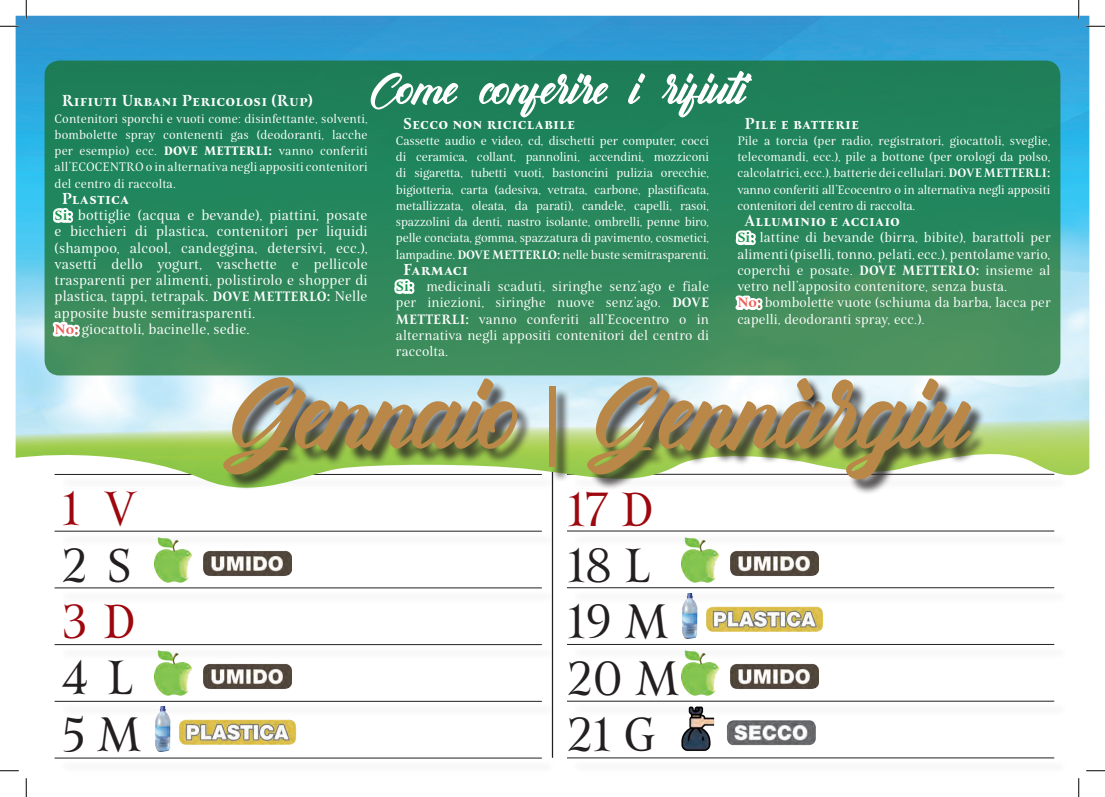
<style>
.page{position:relative;width:1105px;height:797px;background:#fff}
.page>*{position:absolute;margin:0;border:0;box-sizing:border-box;transform-origin:0 0}
.Gennaio{font:86.25px "Antonellie Calligraphy Demo";color:#b98747}
.Feriali{font:48.75px "Belda Nor Reg";color:#231f20}
.Festivi{font:48.75px "Belda Nor Reg";color:#9d070d}
.TItoletti{font:700 16.25px "Belda";letter-spacing:.01em;color:#fff}
.Bold_Belda{font:14.38px/16.2px "Belda";letter-spacing:.01em;color:#fff;text-align:justify}
.Bold_Belda-2{font:13.75px/16.2px "Belda";letter-spacing:.01em;color:#fff;text-align:justify}
.Testo{font:12.5px/16.2px "Belda";letter-spacing:-.01em;color:#fff;text-align:justify}
.s1{font-weight:900}
.s2{font-weight:800;font-size:13.75px;color:#14964c}
.s3{font-weight:700;font-size:13.75px}
.s4{font-weight:800;font-size:13.75px;color:#f05a53}
.s5{font-weight:700}
.s6{font-weight:800;color:#14964c}
.s7{font-weight:800;color:#f05a53}
.s8{font-family:"Arial"}
</style>
<div class="page">
<div style="left:58px;top:759px;width:498px;height:14px;background:#fafafa"></div>
<hr style="left:55px;top:757px;width:487px;height:1px;background:#231f20">
<div style="left:58px;top:703px;width:498px;height:14px;background:#fafafa"></div>
<hr style="left:55px;top:701px;width:487px;height:1px;background:#231f20">
<div style="left:58px;top:646px;width:498px;height:14px;background:#fafafa"></div>
<hr style="left:55px;top:644px;width:487px;height:1px;background:#231f20">
<div style="left:58px;top:589px;width:498px;height:14px;background:#fafafa"></div>
<hr style="left:55px;top:587px;width:487px;height:1px;background:#231f20">
<div style="left:58px;top:533px;width:498px;height:14px;background:#fafafa"></div>
<hr style="left:55px;top:531px;width:487px;height:1px;background:#231f20">
<div style="left:571px;top:759px;width:497px;height:14px;background:#fafafa"></div>
<hr style="left:567px;top:757px;width:487px;height:1px;background:#231f20">
<div style="left:571px;top:703px;width:497px;height:14px;background:#fafafa"></div>
<hr style="left:567px;top:701px;width:487px;height:1px;background:#231f20">
<div style="left:571px;top:646px;width:497px;height:14px;background:#fafafa"></div>
<hr style="left:567px;top:644px;width:487px;height:1px;background:#231f20">
<div style="left:571px;top:589px;width:497px;height:14px;background:#fafafa"></div>
<hr style="left:567px;top:587px;width:487px;height:1px;background:#231f20">
<div style="left:571px;top:532px;width:497px;height:14px;background:#fafafa"></div>
<hr style="left:567px;top:531px;width:487px;height:1px;background:#231f20">
<hr style="left:552px;top:77px;width:1px;height:680px;background:#231f20">
<img style="left:16px;top:16px;width:1073px;height:470px">
<div style="left:226px;top:379px;width:760px;height:116px;background:#231f20;opacity:.75"></div>
<img style="left:154px;top:537px;width:137px;height:45px">
<img style="left:154px;top:650px;width:137px;height:45px">
<img style="left:155px;top:706px;width:142px;height:45px">
<img style="left:681px;top:537px;width:137px;height:45px">
<img style="left:682px;top:594px;width:142px;height:44px">
<img style="left:681px;top:650px;width:137px;height:45px">
<img style="left:681px;top:706px;width:135px;height:45px">
<svg style="left:796px;top:377px;width:29px;height:35px"></svg>
<svg style="left:797px;top:378px;width:17px;height:22px"></svg>
<svg style="left:45px;top:61px;width:1015px;height:314px;background:#2c875b"></svg>
<svg style="left:49px;top:204px;width:29px;height:22px"></svg>
<svg style="left:50px;top:313px;width:34px;height:30px"></svg>
<svg style="left:390px;top:275px;width:29px;height:22px"></svg>
<svg style="left:731px;top:226px;width:29px;height:23px"></svg>
<svg style="left:733px;top:287px;width:34px;height:30px"></svg>
<svg style="left:371px;top:71px;width:381px;height:46px"></svg>
<svg style="left:0;top:25px;width:19px;height:2px"></svg>
<svg style="left:1086px;top:25px;width:19px;height:2px"></svg>
<svg style="left:0;top:770px;width:19px;height:1px"></svg>
<svg style="left:1086px;top:770px;width:19px;height:1px"></svg>
<svg style="left:25px;top:0;width:2px;height:19px"></svg>
<svg style="left:25px;top:778px;width:2px;height:19px"></svg>
<svg style="left:1078px;top:0;width:1px;height:19px"></svg>
<svg style="left:1078px;top:778px;width:1px;height:19px"></svg>
<p class="TItoletti" style="left:62px;top:91px;width:253px">Rifiuti Urbani Pericolosi (Rup)</p>
<p class="Testo" style="left:55px;top:110px;width:315px">Contenitori sporchi e vuoti come: disinfettante, solventi, bombolette spray contenenti gas (deodoranti, lacche per esempio) ecc. <span class="s1">DOVE METTERLI:</span> vanno conferiti all’ECOCENTRO o in alternativa negli appositi contenitori del centro di raccolta.</p>
<p class="TItoletti" style="left:62px;top:188px;width:69px">Plastica</p>
<p class="Bold_Belda" style="left:55px;top:207px;width:315px"><span class="s2">Si:</span> bottiglie (acqua e bevande), piattini, posate e bicchieri di plastica, contenitori per liquidi (shampoo, alcool, candeggina, detersivi, ecc.), vasetti dello yogurt, vaschette e pellicole trasparenti per alimenti, polistirolo e shopper di plastica, tappi, tetrapak. <span class="s3">DOVE METTERLO:</span> Nelle apposite buste semitrasparenti.</p>
<p class="Bold_Belda" style="left:55px;top:321px;width:197px"><span class="s4">No:</span> giocattoli, bacinelle, sedie.</p>
<p class="TItoletti" style="left:403px;top:113px;width:174px">Secco non riciclabile</p>
<p class="Testo" style="left:396px;top:132px;width:315px">Cassette audio e video, cd, dischetti per computer, cocci di ceramica, collant, pannolini, accendini, mozziconi di sigaretta, tubetti vuoti, bastoncini pulizia orecchie, bigiotteria, carta (adesiva, vetrata, carbone, plastificata, metallizzata, oleata, da parati), candele, capelli, rasoi, spazzolini da denti, nastro isolante, ombrelli, penne biro, pelle conciata, gomma, spazzatura di pavimento, cosmetici, lampadine. <span class="s5">DOVE METTERLO:</span> nelle buste semitrasparenti.</p>
<p class="TItoletti" style="left:403px;top:259px;width:66px">Farmaci</p>
<p class="Bold_Belda-2" style="left:396px;top:278px;width:315px"><span class="s6">Si:</span> medicinali scaduti, siringhe senz’ago e fiale per iniezioni, siringhe nuove senz’ago. <span class="s5">DOVE METTERLI:</span> vanno conferiti all’Ecocentro o in alternativa negli appositi contenitori del centro di raccolta.</p>
<p class="TItoletti" style="left:744px;top:113px;width:116px">Pile e batterie</p>
<p class="Testo" style="left:737px;top:132px;width:315px">Pile a torcia (per radio, registratori, giocattoli, sveglie, telecomandi, ecc.), pile a bottone (per orologi da polso, calcolatrici, ecc.), batterie dei cellulari. <span class="s5">DOVE METTERLI: </span>vanno conferiti all’Ecocentro o in alternativa negli appositi contenitori del centro di raccolta.</p>
<p class="TItoletti" style="left:744px;top:210px;width:157px">Alluminio e acciaio</p>
<p class="Bold_Belda-2" style="left:737px;top:229px;width:315px"><span class="s6">Si:</span> lattine di bevande (birra, bibite), barattoli per alimenti (piselli, tonno, pelati, ecc.), pentolame vario, coperchi e posate. <span class="s5">DOVE METTERLO:</span> insieme al vetro nell’apposito contenitore, senza busta.</p>
<p class="Bold_Belda-2" style="left:737px;top:294px;width:315px"><span class="s7">No:</span> bombolette vuote (schiuma da barba, lacca per capelli, deodoranti spray, ecc.).</p>
<p class="Festivi" style="left:62px;top:479px;width:76px">1 V</p>
<p class="Feriali" style="left:62px;top:535px;width:72px">2 S</p>
<p class="Festivi" style="left:62px;top:591px;width:76px">3 D</p>
<p class="Feriali" style="left:62px;top:647px;width:73px">4 L</p>
<p class="Feriali" style="left:62px;top:704px;width:82px">5 M</p>
<p class="Gennaio" style="left:223px;top:365px;width:745px">Gennaio <span class="s8">|</span> Gennargiu</p>
<p class="Festivi" style="left:567px;top:479px;width:88px">17 D</p>
<p class="Feriali" style="left:567px;top:535px;width:86px">18 L</p>
<p class="Feriali" style="left:567px;top:591px;width:104px">19 M</p>
<p class="Feriali" style="left:567px;top:648px;width:114px">20 M</p>
<p class="Feriali" style="left:567px;top:704px;width:91px">21 G</p>
</div>
